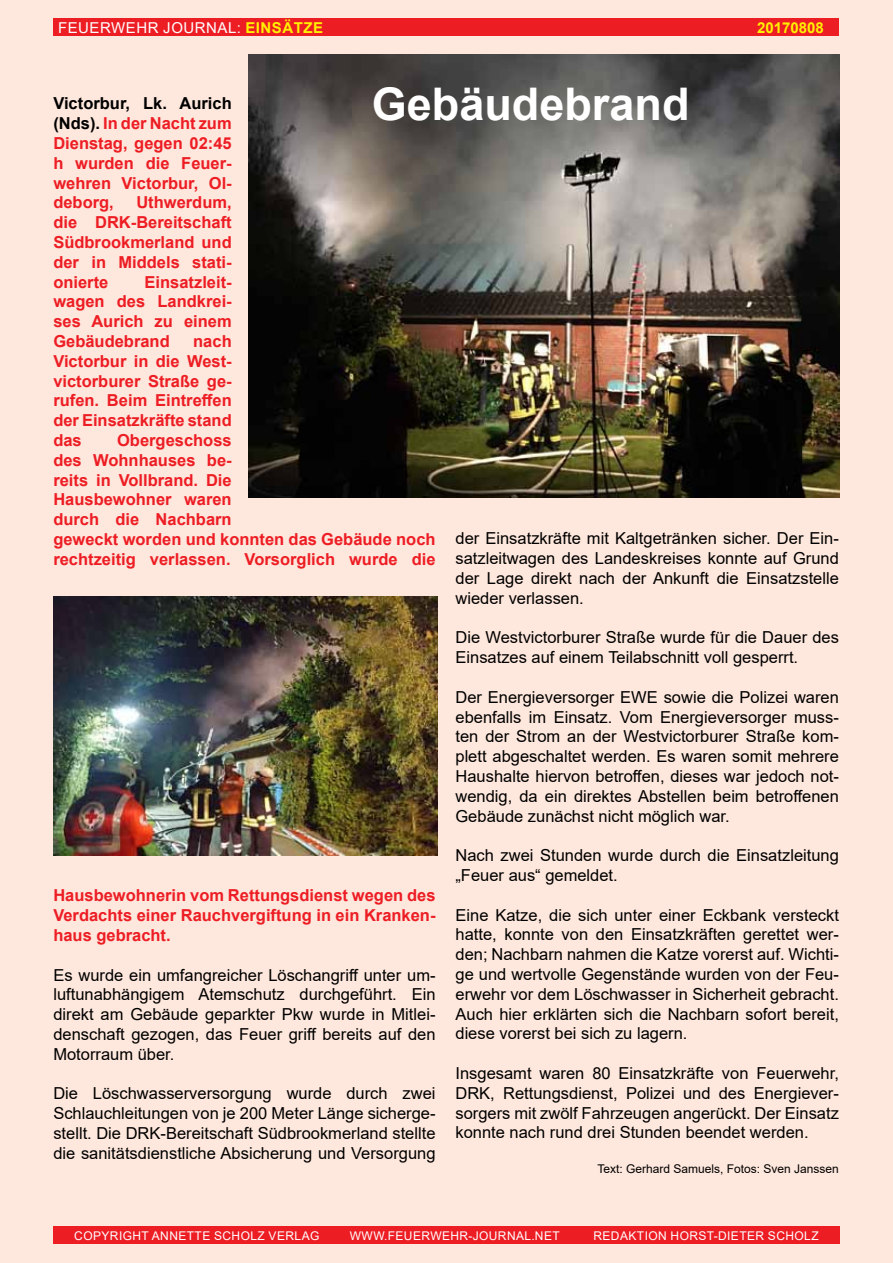
<style>
.page{position:relative;width:893px;height:1263px;background:#fee7dc}
.page>*{position:absolute;margin:0;border:0;box-sizing:border-box;transform-origin:0 0}
.t1{font:700 45px "Arial";color:#fff}
.t2{font:16.5px/19.8px "Arial";color:#000;text-align:justify}
.t3{font:700 16.5px/19.8px "Arial";color:#ed1d24;text-align:justify}
.t4{font:15px "Arial";letter-spacing:.035em;color:#fff}
.t5{font:700 15px "Arial";color:#fff200}
.t6{font:12px "Arial";letter-spacing:.035em;color:#fff}
.t7{font:12px "Arial";color:#000}
.s1{font-weight:700;color:#fff200}
.s2{color:#000}
</style>
<div class="page">
<div style="left:53px;top:1226px;width:787px;height:18px;background:#ed1d24"></div>
<div style="left:54px;top:18px;width:785px;height:18px;background:#ed1d24"></div>
<img style="left:53px;top:596px;width:384px;height:259px">
<img style="left:249px;top:54px;width:590px;height:443px">
<p class="t4" style="left:58px;top:17px;width:265px">Feuerwehr Journal: <span class="s1">Einsätze</span></p>
<p class="t5" style="left:757px;top:17px;width:68px">20170808</p>
<h1 class="t1" style="left:372px;top:72px;width:319px">Gebäudebrand</h1>
<p class="t3" style="left:53px;top:94px;width:180px"><span class="s2">Victorbur, Lk. Aurich (Nds).</span> In der Nacht zum Dienstag, gegen 02:45 h wurden die Feuer&shy;wehren Victorbur, Ol&shy;deborg,</p>
<p class="t3" style="left:53px;top:193px;width:180px;text-indent:83px">Uthwerdum, die DRK-Bereitschaft Südbrookmerland und der in Middels stati&shy;onierte</p>
<p class="t3" style="left:53px;top:272px;width:180px;text-indent:91px">Einsatzleit&shy;wagen des Landkrei&shy;ses Aurich zu einem Gebäudebrand</p>
<p class="t3" style="left:53px;top:331px;width:180px;text-indent:140px">nach Victorbur in die West&shy;victorburer Straße ge&shy;rufen. Beim Eintreffen der Einsatzkräfte stand das</p>
<p class="t3" style="left:53px;top:430px;width:384px;text-align:left;text-indent:64px">Obergeschoss<br>des Wohnhauses be-<br>reits in Vollbrand. Die<br>Hausbewohner waren<br>durch die Nachbarn<br>geweckt worden und konnten das Gebäude noch rechtzeitig verlassen. Vorsorglich wurde die</p>
<p class="t2" style="left:455px;top:528px;width:385px">der Einsatzkräfte mit Kaltgetränken sicher. Der Ein&shy;satzleitwagen des Landeskreises konnte auf Grund der Lage direkt nach der Ankunft die Einsatzstelle wieder verlassen.</p>
<p class="t2" style="left:455px;top:627px;width:385px">Die Westvictorburer Straße wurde für die Dauer des<br>Einsatzes auf einem Teilabschnitt voll gesperrt.</p>
<p class="t2" style="left:455px;top:687px;width:385px">Der Energieversorger EWE sowie die Polizei waren ebenfalls im Einsatz. Vom Energieversorger muss&shy;ten der Strom an der Westvictorburer Straße kom&shy;plett abgeschaltet werden. Es waren somit mehrere Haushalte hiervon betroffen, dieses war jedoch not&shy;wendig, da ein direktes Abstellen beim betroffenen Gebäude zunächst nicht möglich war.</p>
<p class="t2" style="left:455px;top:845px;width:385px">Nach zwei Stunden wurde durch die Einsatzleitung „Feuer aus“ gemeldet.</p>
<p class="t2" style="left:455px;top:905px;width:385px">Eine Katze, die sich unter einer Eckbank versteckt hatte, konnte von den Einsatzkräften gerettet wer&shy;den; Nachbarn nahmen die Katze vorerst auf. Wichti&shy;ge und wertvolle Gegenstände wurden von der Feu&shy;erwehr vor dem Löschwasser in Sicherheit gebracht.<br>Auch hier erklärten sich die Nachbarn sofort bereit, diese vorerst bei sich zu lagern.</p>
<p class="t2" style="left:455px;top:1063px;width:385px">Insgesamt waren 80 Einsatzkräfte von Feuerwehr, DRK, Rettungsdienst, Polizei und des Energiever&shy;sorgers mit zwölf Fahrzeugen angerückt. Der Einsatz konnte nach rund drei Stunden beendet werden.</p>
<p class="t7" style="left:597px;top:1160px;width:243px">Text: Gerhard Samuels, Fotos: Sven Janssen</p>
<p class="t3" style="left:53px;top:886px;width:384px">Hausbewohnerin vom Rettungsdienst wegen des Verdachts einer Rauchvergiftung in ein Kranken&shy;haus gebracht.</p>
<p class="t2" style="left:53px;top:965px;width:384px">Es wurde ein umfangreicher Löschangriff unter um&shy;luftunabhängigem Atemschutz durchgeführt. Ein direkt am Gebäude geparkter Pkw wurde in Mitlei&shy;denschaft gezogen, das Feuer griff bereits auf den Motorraum über.</p>
<p class="t2" style="left:53px;top:1083px;width:384px">Die Löschwasserversorgung wurde durch zwei Schlauchleitungen von je 200 Meter Länge sicherge&shy;stellt. Die DRK-Bereitschaft Südbrookmerland stellte die sanitätsdienstliche Absicherung und Versorgung</p>
<p class="t6" style="left:74px;top:1227px;width:247px">Copyright Annette Scholz Verlag</p>
<p class="t6" style="left:350px;top:1227px;width:211px">www.feuerwehr-journal.net</p>
<p class="t6" style="left:593px;top:1227px;width:227px">Redaktion Horst-Dieter Scholz</p>
</div>
